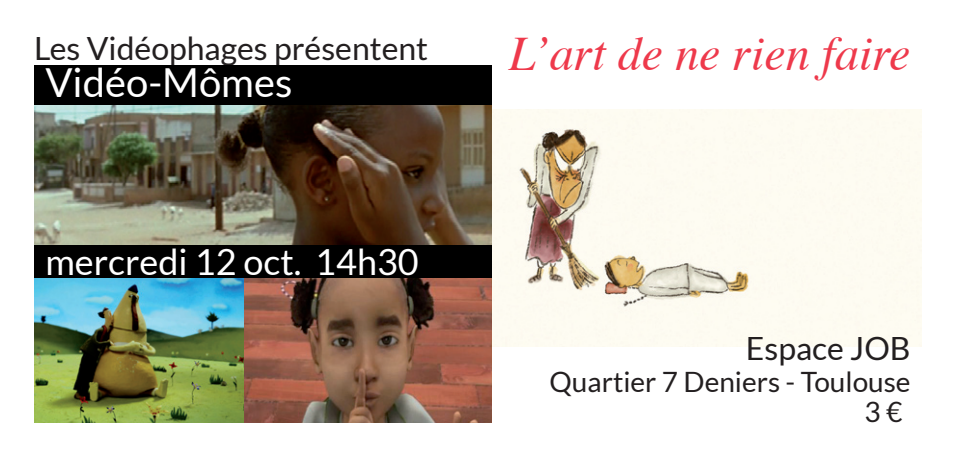
<style>
.page{position:relative;width:956px;height:457px;background:#fff}
.page>*{position:absolute;margin:0;border:0;box-sizing:border-box;transform-origin:0 0}
.t1{font:italic 48px "Times";color:#ee394b}
.t2{font:40px "Lato";color:#fff}
.t3{font:36px "Lato";color:#fff}
.t4{font:32px "Lato";color:#231f20}
.t5{font:28px/30px "Lato";color:#231f20;text-align:right}
</style>
<div class="page">
<img style="left:491px;top:110px;width:431px;height:236px">
<img style="left:34px;top:278px;width:457px;height:145px">
<img style="left:34px;top:105px;width:457px;height:141px">
<div style="left:34px;top:246px;width:457px;height:32px;background:#000"></div>
<div style="left:34px;top:65px;width:457px;height:40px;background:#000"></div>
<p class="t4" style="left:34px;top:30px;width:396px">Les Vidéophages présentent</p>
<p class="t2" style="left:45px;top:61px;width:249px">Vidéo-Mômes</p>
<p class="t3" style="left:45px;top:242px;width:375px">mercredi 12 oct. 14h30</p>
<h1 class="t1" style="left:509px;top:12px;width:403px">L’art de ne rien faire</h1>
<p class="t4" style="left:746px;top:331px;width:166px">Espace JOB</p>
<p class="t5" style="left:550px;top:367px;width:362px">Quartier 7 Deniers - Toulouse<br>3 €</p>
</div>
